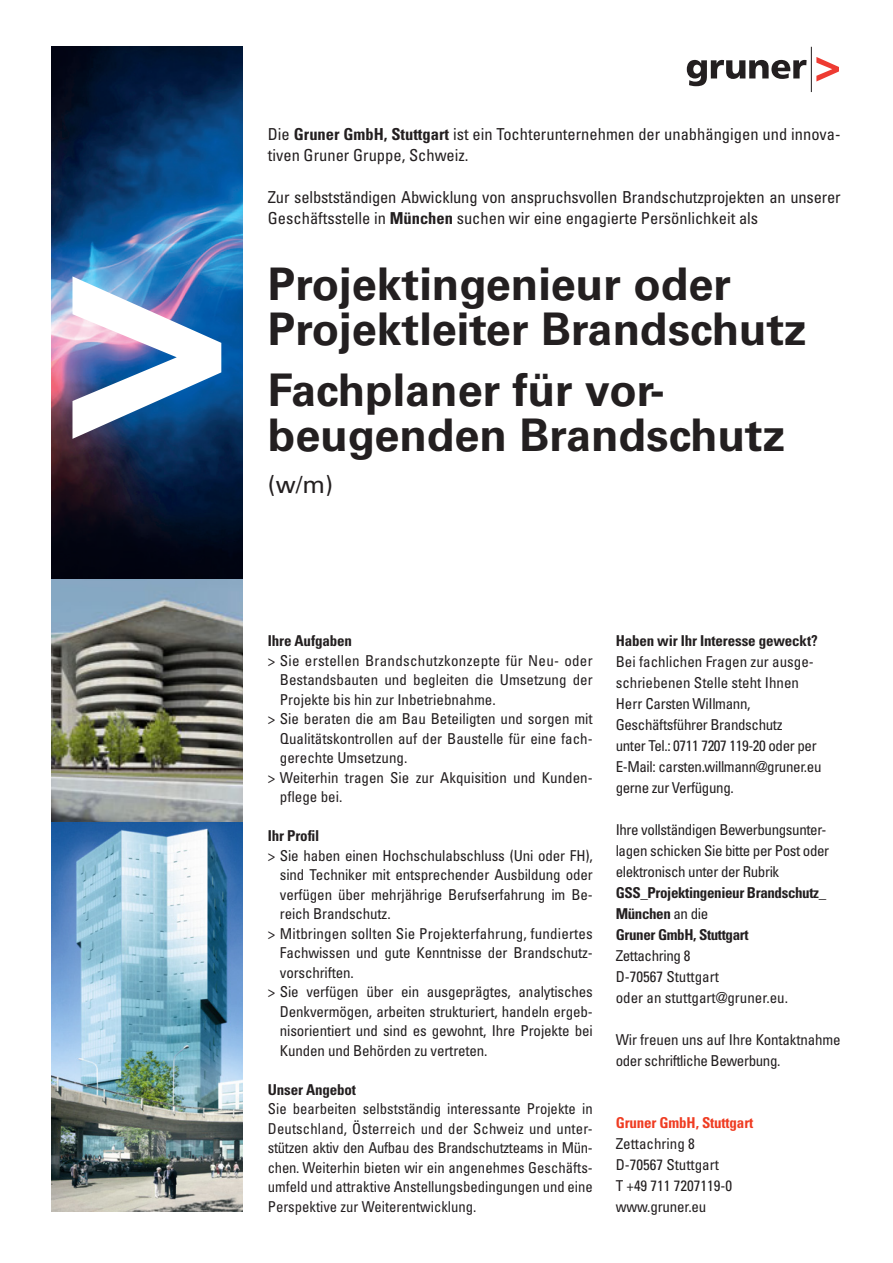
<style>
.page{position:relative;width:893px;height:1263px;background:#fff}
.page>*{position:absolute;margin:0;border:0;box-sizing:border-box;transform-origin:0 0}
.t1{font:700 45px/45px "Univers LT Std";color:#231f20}
.t2{font:24px "Univers LT Std";color:#231f20}
.t3{font:condensed 16.5px/21px "Univers LT Std";color:#231f20}
.t4{font:condensed 15px/19.5px "Univers LT Std";letter-spacing:-.01em;color:#231f20;text-align:justify}
.t5{font:700 condensed 15px/21px "Univers LT Std";letter-spacing:-.025em;color:#231f20}
.t6{font:700 condensed 15px "Univers LT Std";letter-spacing:-.01em;color:#ef3c22}
.s1{font-weight:700}
.s2{font-weight:400}
</style>
<div class="page">
<img style="left:51px;top:47px;width:191px;height:532px">
<svg style="left:816px;top:57px;width:23px;height:25px"></svg>
<hr style="left:811px;top:47px;width:1px;height:45px;background:#231f20">
<svg style="left:687px;top:60px;width:120px;height:26px"></svg>
<img style="left:51px;top:821px;width:191px;height:391px">
<img style="left:51px;top:579px;width:191px;height:242px">
<svg style="left:72px;top:276px;width:149px;height:163px"></svg>
<p class="t3" style="left:268px;top:123px;width:574px">Die <span class="s1">Gruner GmbH, Stuttgart</span> ist ein Tochterunternehmen der unabhängigen und innova&shy;tiven Gruner Gruppe, Schweiz.</p>
<p class="t3" style="left:268px;top:186px;width:574px">Zur selbstständigen Abwicklung von anspruchsvollen Brandschutzprojekten an unserer<br>Geschäftsstelle in <span class="s1">München</span> suchen wir eine engagierte Persönlichkeit als</p>
<p class="t1" style="left:268px;top:262px;width:540px">Projektingenieur oder<br>Projektleiter Brandschutz</p>
<p class="t1" style="left:268px;top:367px;width:398px">Fachplaner für vor-</p>
<p class="t1" style="left:268px;top:412px;width:519px">beugenden Brandschutz</p>
<p class="t2" style="left:268px;top:470px;width:67px">(w/m)</p>
<p class="t5" style="left:268px;top:630px;width:86px">Ihre Aufgaben</p>
<p class="t4" style="left:280px;top:651px;width:314px;text-indent:-12px">&gt; Sie erstellen Brandschutzkonzepte für Neu- oder Bestandsbauten und begleiten die Umsetzung der Projekte bis hin zur Inbetriebnahme.</p>
<p class="t4" style="left:280px;top:709px;width:314px;text-indent:-12px">&gt; Sie beraten die am Bau Beteiligten und sorgen mit Qualitätskontrollen auf der Baustelle für eine fach&shy;gerechte Umsetzung.</p>
<p class="t4" style="left:280px;top:768px;width:314px;text-indent:-12px">&gt; Weiterhin tragen Sie zur Akquisition und Kunden&shy;pflege bei.</p>
<p class="t5" style="left:268px;top:825px;width:53px">Ihr Profil</p>
<p class="t4" style="left:280px;top:846px;width:314px;text-indent:-12px">&gt; Sie haben einen Hochschulabschluss (Uni oder FH), sind Techniker mit entsprechender Ausbildung oder verfügen über mehrjährige Berufserfahrung im Be&shy;reich Brandschutz.</p>
<p class="t4" style="left:280px;top:924px;width:314px;text-indent:-12px">&gt; Mitbringen sollten Sie Projekterfahrung, fundiertes Fachwissen und gute Kenntnisse der Brandschutz&shy;vorschriften.</p>
<p class="t4" style="left:280px;top:982px;width:314px;text-indent:-12px">&gt; Sie verfügen über ein ausgeprägtes, analytisches Denkvermögen, arbeiten strukturiert, handeln ergeb&shy;nisorientiert und sind es gewohnt, Ihre Projekte bei Kunden und Behörden zu vertreten.</p>
<p class="t5" style="left:268px;top:1079px;width:90px">Unser Angebot</p>
<p class="t4" style="left:268px;top:1099px;width:326px">Sie bearbeiten selbstständig interessante Projekte in Deutschland, Österreich und der Schweiz und unter&shy;stützen aktiv den Aufbau des Brandschutzteams in Mün&shy;chen. Weiterhin bieten wir ein angenehmes Geschäfts&shy;umfeld und attraktive Anstellungsbedingungen und eine Perspektive zur Weiterentwicklung.</p>
<p class="t5" style="left:616px;top:630px;width:203px">Haben wir Ihr Interesse geweckt?</p>
<p class="t4" style="left:616px;top:651px;width:200px;line-height:21px">Bei fachlichen Fragen zur ausge&shy;schriebenen Stelle steht Ihnen</p>
<p class="t4" style="left:616px;top:694px;width:136px">Herr Carsten WiIlmann,</p>
<p class="t4" style="left:616px;top:715px;width:168px">Geschäftsführer Brandschutz</p>
<p class="t4" style="left:616px;top:735px;width:207px;line-height:21px;text-align:left">unter Tel.: 0711 7207 119-20 oder per<br>E-Mail: carsten.willmann@gruner.eu gerne zur Verfügung.</p>
<p class="t4" style="left:616px;top:819px;width:215px;line-height:21px;text-align:left">Ihre vollständigen Bewerbungsunter&shy;lagen schicken Sie bitte per Post oder elektronisch unter der Rubrik</p>
<p class="t5" style="left:616px;top:882px;width:212px">GSS_Projektingenieur Brandschutz_<br>München <span class="s2">an die</span></p>
<p class="t5" style="left:616px;top:924px;width:134px">Gruner GmbH, Stuttgart</p>
<p class="t4" style="left:616px;top:946px;width:76px">Zettachring 8</p>
<p class="t4" style="left:616px;top:967px;width:105px">D-70567 Stuttgart</p>
<p class="t4" style="left:616px;top:988px;width:174px">oder an stuttgart@gruner.eu.</p>
<p class="t4" style="left:616px;top:1029px;width:227px;line-height:21px">Wir freuen uns auf Ihre Kontaktnahme oder schriftliche Bewerbung.</p>
<p class="t6" style="left:616px;top:1113px;width:139px">Gruner GmbH, Stuttgart</p>
<p class="t4" style="left:616px;top:1134px;width:81px">Zettachring 8</p>
<p class="t4" style="left:616px;top:1155px;width:105px">D-70567 Stuttgart</p>
<p class="t4" style="left:616px;top:1176px;width:118px">T +49 711 7207119-0</p>
<p class="t4" style="left:616px;top:1197px;width:92px">www.gruner.eu</p>
</div>
